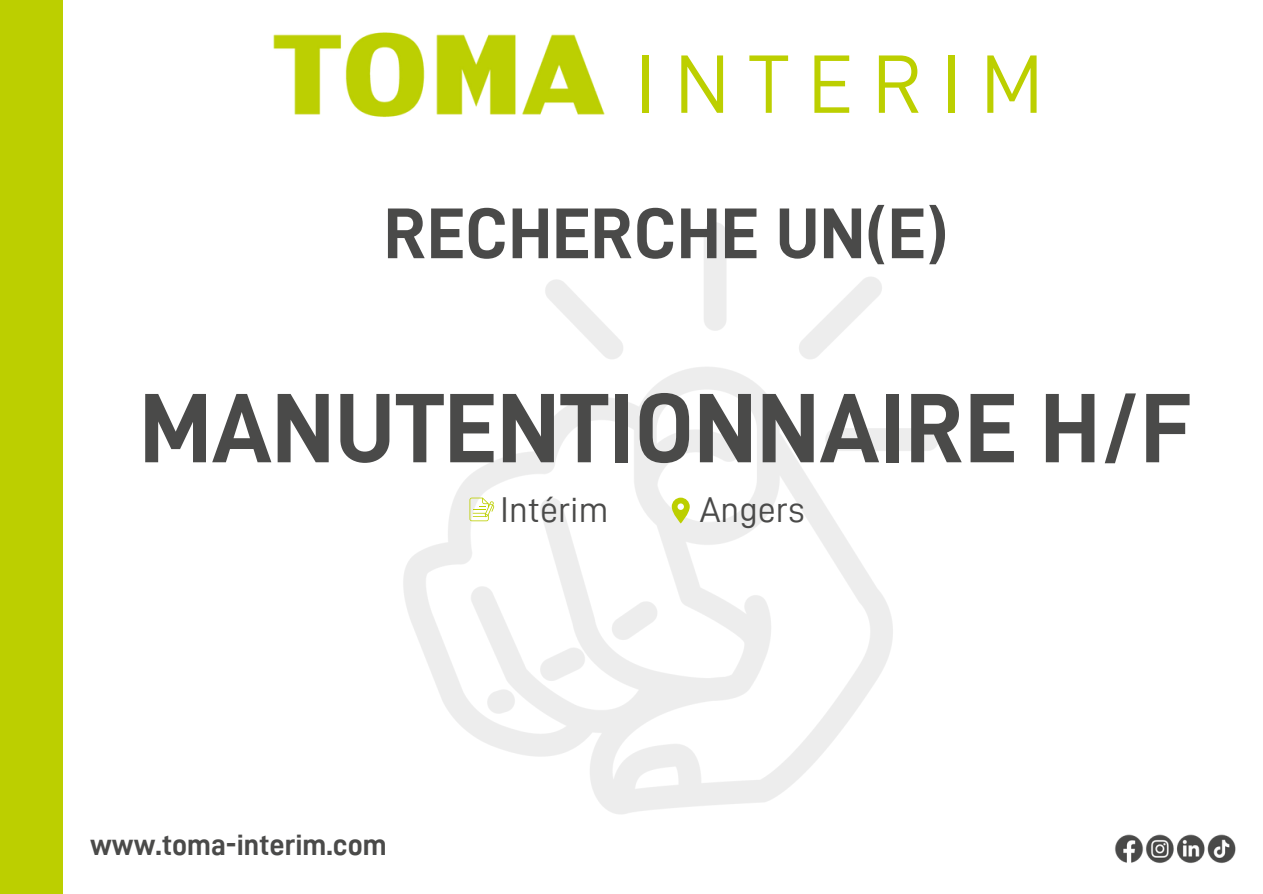
<style>
.page{position:relative;width:1263px;height:894px;background:#fff}
.page>*{position:absolute;margin:0;border:0;box-sizing:border-box;transform-origin:0 0}
.t1{font:99px "D DIN Bold";color:#4a4a49}
.t2{font:83.1px "D DIN";letter-spacing:.23em;color:#bccf00}
.t3{font:72px "D DIN Bold";color:#4a4a49}
.t4{font:36px "D DIN";color:#4a4a49}
.t5{font:29.55px "D DIN Bold";color:#4a4a49}
</style>
<div class="page">
<div style="left:0;top:0;width:63px;height:893px;background:#bccf00"></div>
<img style="left:273px;top:32px;width:332px;height:85px">
<img style="left:1115px;top:834px;width:121px;height:29px">
<svg style="left:672px;top:497px;width:18px;height:26px"></svg>
<svg style="left:469px;top:497px;width:25px;height:24px"></svg>
<p class="t2" style="left:635px;top:44px;width:410px">INTERIM</p>
<p class="t3" style="left:384px;top:198px;width:566px">RECHERCHE UN(E)</p>
<p class="t1" style="left:139px;top:380px;width:1055px">MANUTENTIONNAIRE H/F</p>
<p class="t4" style="left:500px;top:492px;width:110px">Intérim</p>
<p class="t4" style="left:700px;top:492px;width:106px">Angers</p>
<p class="t5" style="left:90px;top:830px;width:298px">www.toma-interim.com</p>
</div>
